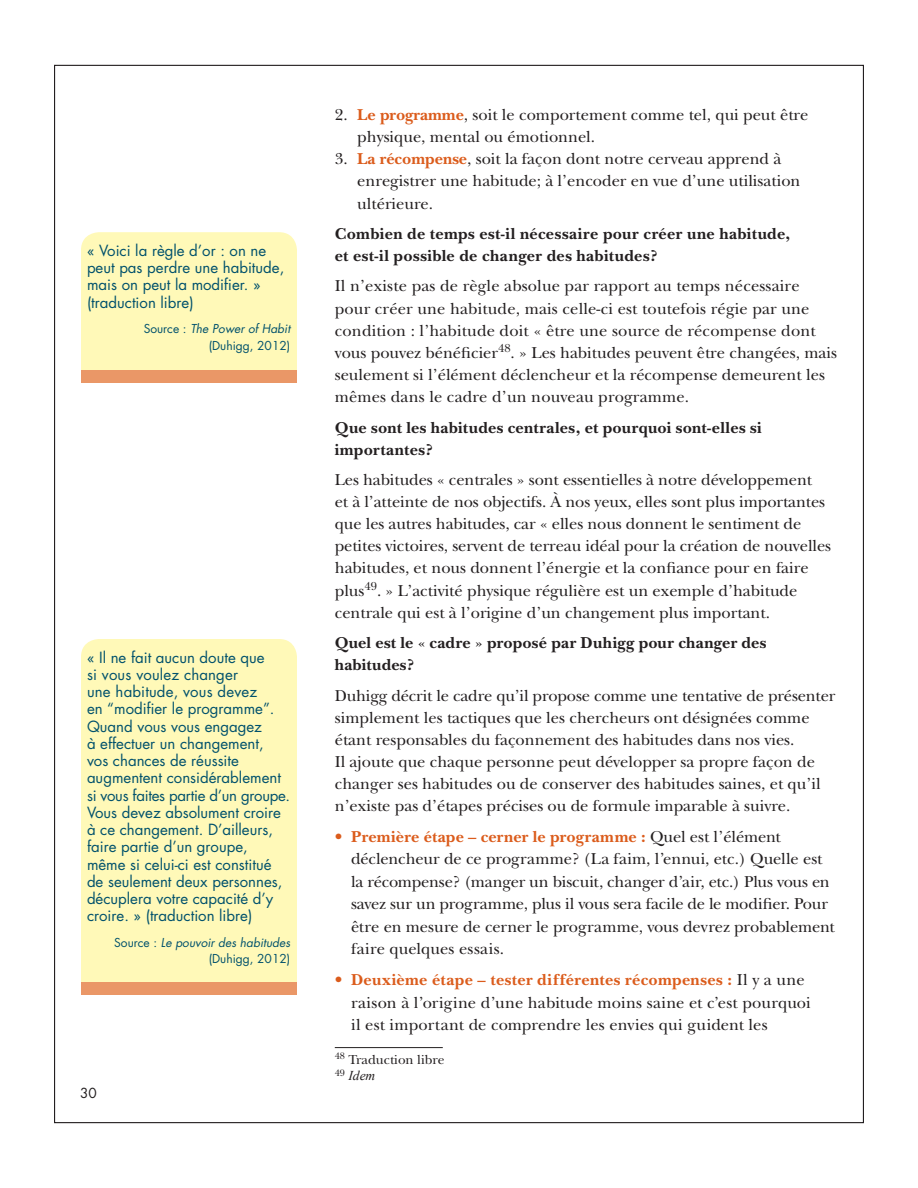
<style>
.page{position:relative;width:918px;height:1188px;background:#fff}
.page>*{position:absolute;margin:0;border:0;box-sizing:border-box;transform-origin:0 0}
.t1{font:16.5px/22px "New Baskerville";color:#231f20}
.t2{font:700 16.5px/21.8px "New Baskerville";letter-spacing:.02em;color:#231f20}
.t3{font:15px/17.2px "Futura";color:#00516c}
.t4{font:13.5px "New Baskerville";color:#231f20}
.t5{font:italic 13.5px "Times New Roman";color:#231f20}
.t6{font:13.5px "Futura";color:#231f20}
.t7{font:italic 12px/16.5px "Futura";color:#00516c;text-align:right}
.t8{font:12px/16.5px "Futura";color:#00516c;text-align:right}
.s1{font-style:italic}
.s2{font-style:normal}
.s3{font-weight:700;color:#db5c1c}
.s4{color:#db5c1c}
</style>
<div class="page">
<hr style="left:335px;top:1047px;width:108px;height:1px;background:#231f20">
<div style="left:81px;top:232px;width:216px;height:138px;background:#fff9b8"></div>
<div style="left:81px;top:370px;width:216px;height:12px;background:#ea9767"></div>
<div style="left:81px;top:639px;width:216px;height:343px;background:#fff9b8"></div>
<div style="left:81px;top:982px;width:216px;height:13px;background:#ea9767"></div>
<p class="t3" style="left:87px;top:242px;width:199px">« Voici la règle d’or : on ne peut pas perdre une habitude, mais on peut la modifier. » (traduction libre)</p>
<p class="t8" style="left:144px;top:320px;width:148px">Source : <span class="s1">The Power of Habit </span>(Duhigg, 2012)</p>
<p class="t3" style="left:87px;top:648px;width:205px">« Il ne fait aucun doute que<br>si vous voulez changer<br>une habitude, vous devez<br>en “modifier le programme”.<br>Quand vous vous engagez<br>à effectuer un changement,<br>vos chances de réussite augmentent considérablement si vous faites partie d’un groupe.<br>Vous devez absolument croire à ce changement. D’ailleurs, faire partie d’un groupe,<br>même si celui-ci est constitué de seulement deux personnes, décuplera votre capacité d’y croire. » (traduction libre)</p>
<p class="t7" style="left:114px;top:934px;width:177px"><span class="s2">Source :</span> Le pouvoir des habitudes <span class="s2">(Duhigg, 2012)</span></p>
<p class="t6" style="left:80px;top:1084px;width:18px">30</p>
<p class="t1" style="left:357px;top:104px;width:453px;text-indent:-23px">2. <span class="s3">Le programme</span>, soit le comportement comme tel, qui peut être physique, mental ou émotionnel.</p>
<p class="t1" style="left:357px;top:148px;width:445px;text-indent:-23px">3. <span class="s3">La récompense</span>, soit la façon dont notre cerveau apprend à enregistrer une habitude; à l’encoder en vue d’une utilisation ultérieure.</p>
<p class="t2" style="left:335px;top:223px;width:457px">Combien de temps est-il nécessaire pour créer une habitude, et est-il possible de changer des habitudes?</p>
<p class="t1" style="left:335px;top:275px;width:504px">Il n’existe pas de règle absolue par rapport au temps nécessaire pour créer une habitude, mais celle-ci est toutefois régie par une condition : l’habitude doit « être une source de récompense dont vous pouvez bénéficier<sup>48</sup>. » Les habitudes peuvent être changées, mais seulement si l’élément déclencheur et la récompense demeurent les mêmes dans le cadre d’un nouveau programme.</p>
<p class="t2" style="left:335px;top:417px;width:428px">Que sont les habitudes centrales, et pourquoi sont-elles si importantes?</p>
<p class="t1" style="left:335px;top:469px;width:498px">Les habitudes « centrales » sont essentielles à notre développement<br>et à l’atteinte de nos objectifs. À nos yeux, elles sont plus importantes que les autres habitudes, car « elles nous donnent le sentiment de petites victoires, servent de terreau idéal pour la création de nouvelles habitudes, et nous donnent l’énergie et la confiance pour en faire plus<sup>49</sup>. » L’activité physique régulière est un exemple d’habitude centrale qui est à l’origine d’un changement plus important.</p>
<p class="t2" style="left:335px;top:632px;width:433px">Quel est le « cadre » proposé par Duhigg pour changer des habitudes?</p>
<p class="t1" style="left:335px;top:684px;width:502px">Duhigg décrit le cadre qu’il propose comme une tentative de présenter simplement les tactiques que les chercheurs ont désignées comme étant responsables du façonnement des habitudes dans nos vies.<br>Il ajoute que chaque personne peut développer sa propre façon de changer ses habitudes ou de conserver des habitudes saines, et qu’il n’existe pas d’étapes précises ou de formule imparable à suivre.</p>
<p class="t1" style="left:351px;top:825px;width:485px;line-height:22.5px;text-indent:-16px"><span class="s4">•</span> <span class="s3">Première étape – cerner le programme :</span> Quel est l’élément déclencheur de ce programme? (La faim, l’ennui, etc.) Quelle est la récompense? (manger un biscuit, changer d’air, etc.) Plus vous en savez sur un programme, plus il vous sera facile de le modifier. Pour être en mesure de cerner le programme, vous devrez probablement faire quelques essais.</p>
<p class="t1" style="left:351px;top:969px;width:461px;line-height:22.5px;text-indent:-16px"><span class="s4">•</span> <span class="s3">Deuxième étape – tester différentes récompenses :</span> Il y a une raison à l’origine d’une habitude moins saine et c’est pourquoi il est important de comprendre les envies qui guident les</p>
<p class="t4" style="left:335px;top:1052px;width:111px"><sup>48</sup> Traduction libre</p>
<p class="t5" style="left:335px;top:1066px;width:42px"><sup>49</sup> Idem</p>
</div>
